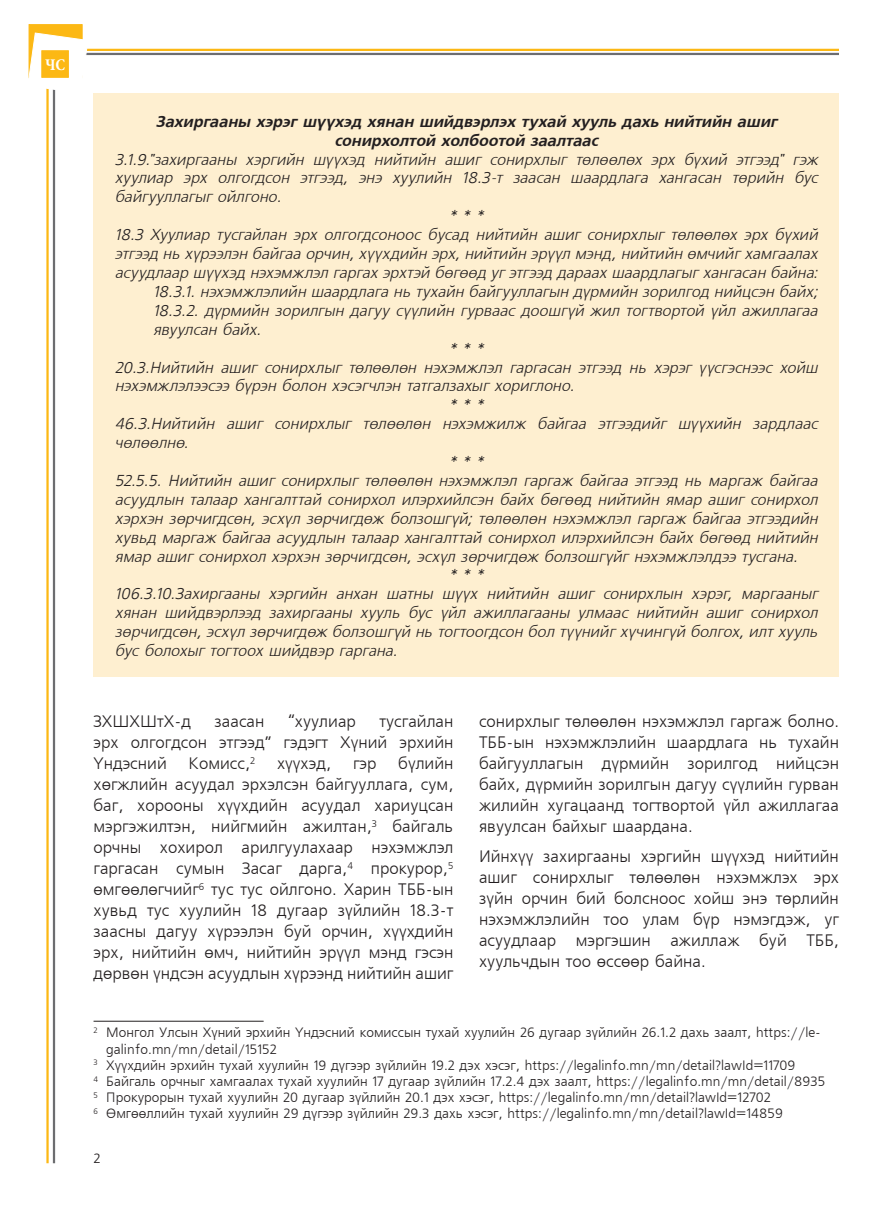
<style>
.page{position:relative;width:893px;height:1212px;background:#fff}
.page>*{position:absolute;margin:0;border:0;box-sizing:border-box;transform-origin:0 0}
.t1{font:16.5px/21px "MAK Freeset";color:#231f20;text-align:justify}
.t2{font:700 condensed 16.5px "Minion Pro";color:#fff}
.t3{font:italic 15.75px "MAK Freeset";color:#231f20}
.t4{font:italic 700 15.75px/18.9px "MAK Freeset";letter-spacing:.005em;color:#231f20;text-align:center}
.t5{font:13.5px "MAK Freeset";color:#231f20}
.t6{font:300 13.5px "MAK Foreigner";color:#231f20}
</style>
<div class="page">
<hr style="left:46px;top:85px;width:3px;height:1078px;background:#fcb814">
<hr style="left:53px;top:85px;width:2px;height:1078px;background:#6c6d70">
<hr style="left:77px;top:49px;width:762px;height:2px;background:#fcb814">
<hr style="left:77px;top:53px;width:762px;height:2px;background:#6c6d70">
<div style="left:29px;top:24px;width:54px;height:54px;background:#fcb814;border:1px solid #fcb814"></div>
<svg style="left:28px;top:32px;width:61px;height:62px"></svg>
<div style="left:42px;top:51px;width:27px;height:27px;background:#fcb814;border:1px solid #fcb814"></div>
<div style="left:94px;top:94px;width:745px;height:583px;background:#feefd0"></div>
<hr style="left:94px;top:1021px;width:170px;height:1px;background:#231f20">
<p class="t2" style="left:45px;top:53px;width:22px">ЧС</p>
<p class="t4" style="left:155px;top:112px;width:623px">Захиргааны хэрэг шүүхэд хянан шийдвэрлэх тухай хууль дахь нийтийн ашиг сонирхолтой холбоотой заалтаас</p>
<p class="t3" style="left:115px;top:151px;width:704px">3.1.9."захиргааны хэргийн шүүхэд нийтийн ашиг сонирхлыг төлөөлөх эрх бүхий этгээд" гэж</p>
<p class="t3" style="left:115px;top:170px;width:704px">хуулиар эрх олгогдсон этгээд, энэ хуулийн 18.3-т заасан шаардлага хангасан төрийн бус</p>
<p class="t3" style="left:115px;top:189px;width:168px">байгууллагыг ойлгоно.</p>
<p class="t3" style="left:449px;top:208px;width:36px">* * *</p>
<p class="t3" style="left:115px;top:227px;width:704px">18.3 Хуулиар тусгайлан эрх олгогдсоноос бусад нийтийн ашиг сонирхлыг төлөөлөх эрх бүхий</p>
<p class="t3" style="left:115px;top:245px;width:704px">этгээд нь хүрээлэн байгаа орчин, хүүхдийн эрх, нийтийн эрүүл мэнд, нийтийн өмчийг хамгаалах</p>
<p class="t3" style="left:115px;top:264px;width:704px">асуудлаар шүүхэд нэхэмжлэл гаргах эрхтэй бөгөөд уг этгээд дараах шаардлагыг хангасан байна:</p>
<p class="t3" style="left:153px;top:283px;width:666px">18.3.1. нэхэмжлэлийн шаардлага нь тухайн байгууллагын дүрмийн зорилгод нийцсэн байх;</p>
<p class="t3" style="left:153px;top:302px;width:666px">18.3.2. дүрмийн зорилгын дагуу сүүлийн гурваас доошгүй жил тогтвортой үйл ажиллагаа</p>
<p class="t3" style="left:153px;top:321px;width:109px">явуулсан байх.</p>
<p class="t3" style="left:449px;top:340px;width:36px">* * *</p>
<p class="t3" style="left:115px;top:359px;width:704px">20.3.Нийтийн ашиг сонирхлыг төлөөлөн нэхэмжлэл гаргасан этгээд нь хэрэг үүсгэснээс хойш</p>
<p class="t3" style="left:115px;top:378px;width:461px">нэхэмжлэлээсээ бүрэн болон хэсэгчлэн татгалзахыг хориглоно.</p>
<p class="t3" style="left:449px;top:397px;width:36px">* * *</p>
<p class="t3" style="left:115px;top:416px;width:704px">46.3.Нийтийн ашиг сонирхлыг төлөөлөн нэхэмжилж байгаа этгээдийг шүүхийн зардлаас</p>
<p class="t3" style="left:115px;top:434px;width:75px">чөлөөлнө.</p>
<p class="t3" style="left:449px;top:453px;width:36px">* * *</p>
<p class="t3" style="left:115px;top:472px;width:704px">52.5.5. Нийтийн ашиг сонирхлыг төлөөлөн нэхэмжлэл гаргаж байгаа этгээд нь маргаж байгаа</p>
<p class="t3" style="left:115px;top:491px;width:704px">асуудлын талаар хангалттай сонирхол илэрхийлсэн байх бөгөөд нийтийн ямар ашиг сонирхол</p>
<p class="t3" style="left:115px;top:510px;width:704px">хэрхэн зөрчигдсөн, эсхүл зөрчигдөж болзошгүй; төлөөлөн нэхэмжлэл гаргаж байгаа этгээдийн</p>
<p class="t3" style="left:115px;top:529px;width:704px">хувьд маргаж байгаа асуудлын талаар хангалттай сонирхол илэрхийлсэн байх бөгөөд нийтийн</p>
<p class="t3" style="left:115px;top:548px;width:684px">ямар ашиг сонирхол хэрхэн зөрчигдсөн, эсхүл зөрчигдөж болзошгүйг нэхэмжлэлдээ тусгана.</p>
<p class="t3" style="left:449px;top:567px;width:36px">* * *</p>
<p class="t3" style="left:115px;top:586px;width:704px">106.3.10.Захиргааны хэргийн анхан шатны шүүх нийтийн ашиг сонирхлын хэрэг, маргааныг</p>
<p class="t3" style="left:115px;top:605px;width:704px">хянан шийдвэрлээд захиргааны хууль бус үйл ажиллагааны улмаас нийтийн ашиг сонирхол</p>
<p class="t3" style="left:115px;top:623px;width:704px">зөрчигдсөн, эсхүл зөрчигдөж болзошгүй нь тогтоогдсон бол түүнийг хүчингүй болгох, илт хууль</p>
<p class="t3" style="left:115px;top:642px;width:284px">бус болохыг тогтоох шийдвэр гаргана.</p>
<p class="t1" style="left:94px;top:712px;width:99px">ЗХШХШтХ-д</p>
<p class="t1" style="left:215px;top:712px;width:51px">заасан</p>
<p class="t1" style="left:288px;top:712px;width:69px">“хуулиар</p>
<p class="t1" style="left:94px;top:712px;width:361px;text-indent:286px">тусгайлан эрх олгогдсон этгээд” гэдэгт Хүний эрхийн Үндэсний</p>
<p class="t1" style="left:94px;top:754px;width:361px;text-indent:305px">бүлийн хөгжлийн асуудал эрхэлсэн байгууллага, сум, баг, хорооны хүүхдийн асуудал хариуцсан мэргэжилтэн, нийгмийн ажилтан,<sup>3</sup> байгаль орчны хохирол арилгуулахаар нэхэмжлэл гаргасан сумын Засаг дарга,<sup>4</sup> прокурор,<sup>5 </sup>өмгөөлөгчийг<sup>6</sup> тус тус ойлгоно. Харин ТББ-ын хувьд тус хуулийн 18 дугаар зүйлийн 18.3-т заасны дагуу хүрээлэн буй орчин, хүүхдийн эрх, нийтийн өмч, нийтийн эрүүл мэнд гэсэн дөрвөн үндсэн асуудлын хүрээнд нийтийн ашиг</p>
<p class="t1" style="left:189px;top:754px;width:68px">Комисс,<sup>2</sup></p>
<p class="t1" style="left:277px;top:754px;width:56px">хүүхэд,</p>
<p class="t1" style="left:353px;top:754px;width:25px">гэр</p>
<p class="t1" style="left:479px;top:712px;width:361px">сонирхлыг төлөөлөн нэхэмжлэл гаргаж болно.<br>ТББ-ын нэхэмжлэлийн шаардлага нь тухайн байгууллагын дүрмийн зорилгод нийцсэн байх, дүрмийн зорилгын дагуу сүүлийн гурван жилийн хугацаанд тогтвортой үйл ажиллагаа явуулсан байхыг шаардана.</p>
<p class="t1" style="left:479px;top:846px;width:361px">Ийнхүү захиргааны хэргийн шүүхэд нийтийн ашиг сонирхлыг төлөөлөн нэхэмжлэх эрх зүйн орчин бий болсноос хойш энэ төрлийн нэхэмжлэлийн тоо улам бүр нэмэгдэж, уг асуудлаар мэргэшин ажиллаж буй ТББ, хуульчдын тоо өссөөр байна.</p>
<p class="t5" style="left:94px;top:1026px;width:729px"><sup>2</sup> Монгол Улсын Хүний эрхийн Үндэсний комиссын тухай хуулийн 26 дугаар зүйлийн 26.1.2 дахь заалт, https://le-</p>
<p class="t5" style="left:106px;top:1042px;width:172px">galinfo.mn/mn/detail/15152</p>
<p class="t5" style="left:94px;top:1058px;width:703px"><sup>3</sup> Хүүхдийн эрхийн тухай хуулийн 19 дүгээр зүйлийн 19.2 дэх хэсэг, https://legalinfo.mn/mn/detail?lawId=11709</p>
<p class="t5" style="left:94px;top:1074px;width:733px"><sup>4</sup> Байгаль орчныг хамгаалах тухай хуулийн 17 дугаар зүйлийн 17.2.4 дэх заалт, https://legalinfo.mn/mn/detail/8935</p>
<p class="t5" style="left:94px;top:1090px;width:679px"><sup>5</sup> Прокурорын тухай хуулийн 20 дугаар зүйлийн 20.1 дэх хэсэг, https://legalinfo.mn/mn/detail?lawId=12702</p>
<p class="t5" style="left:94px;top:1107px;width:691px"><sup>6</sup> Өмгөөллийн тухай хуулийн 29 дүгээр зүйлийн 29.3 дахь хэсэг, https://legalinfo.mn/mn/detail?lawId=14859</p>
<p class="t6" style="left:94px;top:1152px;width:9px">2</p>
</div>
